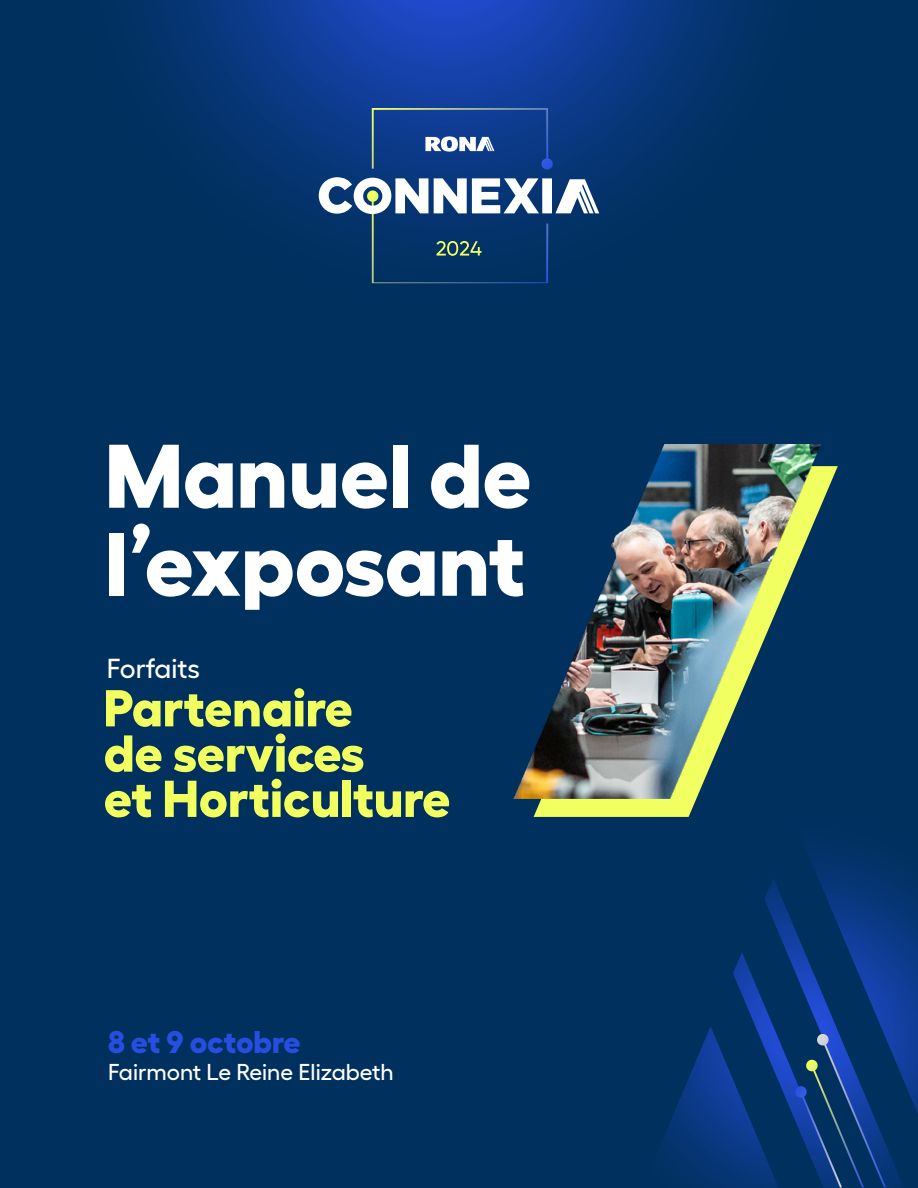
<style>
.page{position:relative;width:918px;height:1188px;background:#00305d}
.page>*{position:absolute;margin:0;border:0;box-sizing:border-box;transform-origin:0 0}
.t1{font:800 90px/88.1px "Fellix";color:#fff}
.t2{font:800 51.75px/45.3px "Fellix";color:#f2ff61}
.t3{font:800 31.2px "Fellix";letter-spacing:-.005em;color:#264fe2}
.t4{font:500 27.45px "Fellix";color:#fff}
.t5{font:500 22.8px "Fellix";color:#fff}
</style>
<div class="page">
<svg style="left:137px;top:0;width:618px;height:284px"></svg>
<svg style="left:660px;top:850px;width:258px;height:338px"></svg>
<svg style="left:794px;top:1034px;width:92px;height:153px"></svg>
<svg style="left:372px;top:108px;width:181px;height:62px;background:#224c93"></svg>
<svg style="left:319px;top:177px;width:280px;height:106px"></svg>
<svg style="left:534px;top:466px;width:304px;height:351px"></svg>
<img style="left:513px;top:445px;width:307px;height:353px">
<p class="t1" style="left:105px;top:422px;width:428px">Manuel de l’exposant</p>
<p class="t4" style="left:107px;top:647px;width:95px">Forfaits</p>
<p class="t2" style="left:104px;top:680px;width:348px">Partenaire<br>de services<br>et Horticulture</p>
<p class="t3" style="left:108px;top:1016px;width:194px">8 et 9 octobre</p>
<p class="t5" style="left:108px;top:1054px;width:287px">Fairmont Le Reine Elizabeth</p>
</div>
